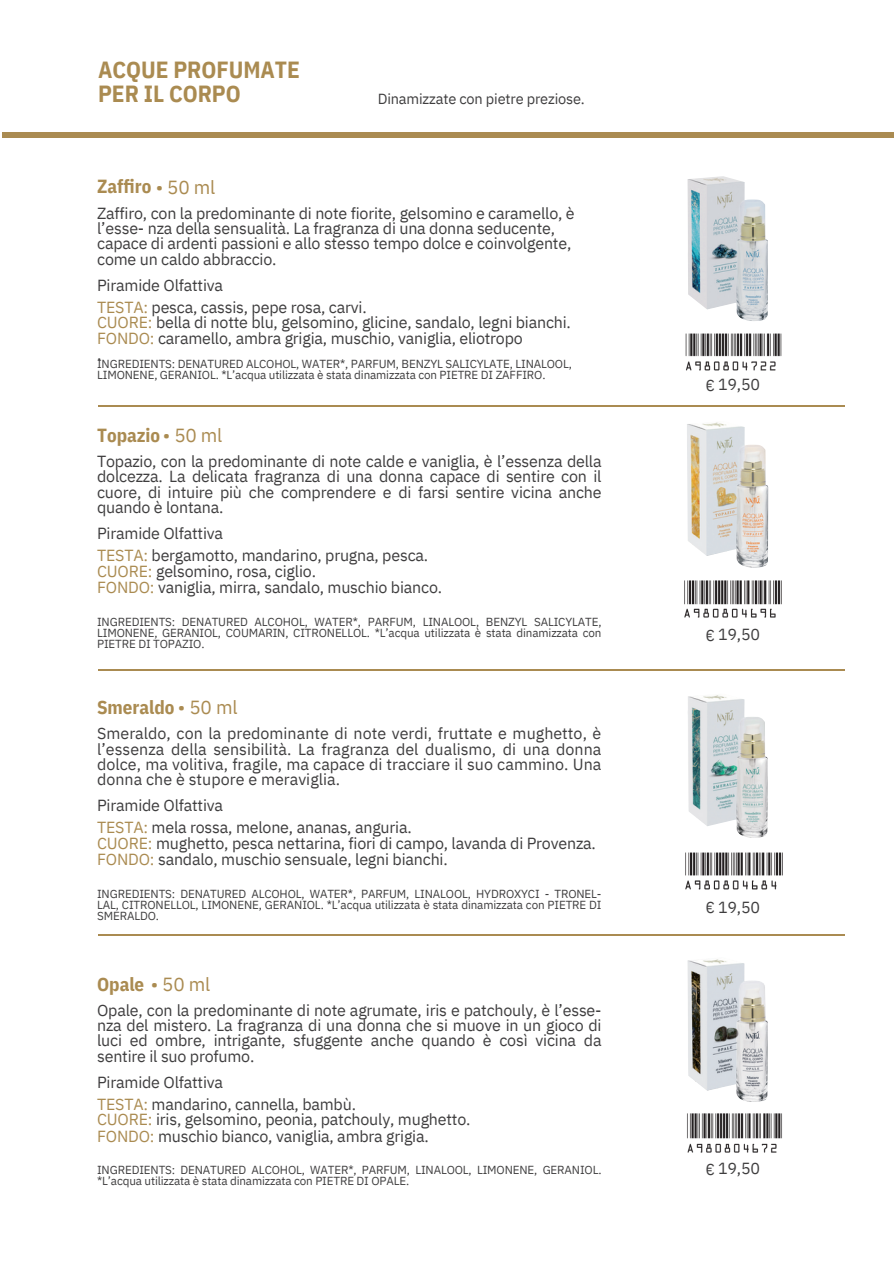
<style>
.page{position:relative;width:894px;height:1264px;background:#fff}
.page>*{position:absolute;margin:0;border:0;box-sizing:border-box;transform-origin:0 0}
.t1{font:700 23.4px/24px "IBM Plex Sans Cond";color:#aa8b51}
.t2{font:700 18.9px "IBM Plex Sans Cond";color:#aa8b51}
.t3{font:16.05px/15.3px "IBM Plex Sans";letter-spacing:-.01em;color:#3f3e3f}
.t4{font:14.55px "IBM Plex Sans";letter-spacing:-.01em;color:#3f3e3f}
.t5{font:11.7px/10.9px "IBM Plex Sans";letter-spacing:-.01em;color:#3f3e3f;text-align:justify}
.s1{font-family:"IBM Plex Sans";font-weight:400}
.s2{color:#aa8b51}
.s3{font-family:"IBM Plex Sans Cond"}
</style>
<div class="page">
<div style="left:2px;top:132px;width:891px;height:6px;background:#aa8b51"></div>
<hr style="left:98px;top:405px;width:746px;height:1px;background:#aa8b51">
<img style="left:688px;top:695px;width:79px;height:142px">
<img style="left:687px;top:959px;width:80px;height:142px">
<img style="left:687px;top:422px;width:81px;height:145px">
<img style="left:687px;top:176px;width:80px;height:145px">
<hr style="left:98px;top:669px;width:746px;height:2px;background:#aa8b51">
<hr style="left:98px;top:934px;width:746px;height:1px;background:#aa8b51">
<img style="left:684px;top:580px;width:98px;height:38px">
<img style="left:685px;top:333px;width:97px;height:38px">
<img style="left:687px;top:1113px;width:95px;height:40px">
<img style="left:685px;top:852px;width:98px;height:38px">
<p class="t1" style="left:98px;top:57px;width:203px">ACQUE PROFUMATE<br>PER IL CORPO</p>
<p class="t2" style="left:97px;top:174px;width:120px">Zaffiro <span class="s1">• 50 ml</span></p>
<p class="t4" style="left:377px;top:89px;width:208px">Dinamizzate con pietre preziose.</p>
<p class="t3" style="left:97px;top:205px;width:479px">Zaffiro, con la predominante di note fiorite, gelsomino e caramello, è l’esse- nza della sensualità. La fragranza di una donna seducente, capace di ardenti passioni e allo stesso tempo dolce e coinvolgente, come un caldo abbraccio.</p>
<p class="t3" style="left:97px;top:274px;width:271px;line-height:21.9px">Piramide Olfattiva<br><span class="s2">TESTA:</span> pesca, cassis, pepe rosa, carvi.</p>
<p class="t3" style="left:97px;top:314px;width:475px;line-height:16.4px"><span class="s2">CUORE:</span> bella di notte blu, gelsomino, glicine, sandalo, legni bianchi.<br><span class="s2">FONDO:</span> caramello, ambra grigia, muschio, vaniglia, eliotropo</p>
<p class="t3" style="left:97px;top:346px;width:6px">.</p>
<h4 class="t5" style="left:97px;top:358px;width:476px">INGREDIENTS: DENATURED ALCOHOL, WATER*, PARFUM, BENZYL SALICYLATE, LINALOOL,<br>LIMONENE, GERANIOL. *L’acqua utilizzata è stata dinamizzata con PIETRE DI ZAFFIRO.</h4>
<h2 class="t2" style="left:97px;top:422px;width:127px">Topazio<span class="s1">• 50 ml</span></h2>
<h4 class="t3" style="left:97px;top:453px;width:506px;text-align:justify">Topazio, con la predominante di note calde e vaniglia, è l’essenza della dolcezza. La delicata fragranza di una donna capace di sentire con il cuore, di intuire più che comprendere e di farsi sentire vicina anche quando è lontana.</h4>
<h4 class="t3" style="left:97px;top:522px;width:332px;line-height:21.9px">Piramide Olfattiva<br><span class="s2">TESTA:</span> bergamotto, mandarino, prugna, pesca.</h4>
<h4 class="t3" style="left:97px;top:562px;width:346px;line-height:16.4px"><span class="s2">CUORE:</span> gelsomino, rosa, ciglio.<br><span class="s2">FONDO:</span> vaniglia, mirra, sandalo, muschio bianco.</h4>
<p class="t5" style="left:97px;top:616px;width:506px">INGREDIENTS: DENATURED ALCOHOL, WATER*, PARFUM, LINALOOL, BENZYL SALICYLATE, LIMONENE, GERANIOL, COUMARIN, CITRONELLOL. *L’acqua utilizzata è stata dinamizzata con PIETRE DI TOPAZIO.</p>
<h3 class="t2" style="left:97px;top:694px;width:142px">Smeraldo <span class="s1">• 50 ml</span></h3>
<h4 class="t3" style="left:97px;top:725px;width:505px;text-align:justify">Smeraldo, con la predominante di note verdi, fruttate e mughetto, è l’essenza della sensibilità. La fragranza del dualismo, di una donna dolce, ma volitiva, fragile, ma capace di tracciare il suo cammino. Una donna che è stupore e meraviglia.</h4>
<h4 class="t3" style="left:97px;top:794px;width:316px;line-height:21.9px">Piramide Olfattiva<br><span class="s2">TESTA:</span> mela rossa, melone, ananas, anguria.</h4>
<h4 class="t3" style="left:97px;top:834px;width:500px;line-height:16.4px"><span class="s2">CUORE:</span> mughetto, pesca nettarina, fiori di campo, lavanda di Provenza.<br><span class="s2">FONDO:</span> sandalo, muschio sensuale, legni bianchi.</h4>
<p class="t5" style="left:97px;top:888px;width:506px">INGREDIENTS: DENATURED ALCOHOL, WATER*, PARFUM, LINALOOL, HYDROXYCI - TRONEL-LAL, CITRONELLOL, LIMONENE, GERANIOL. *L’acqua utilizzata è stata dinamizzata con PIETRE DI SMERALDO.</p>
<h4 class="t2" style="left:97px;top:971px;width:115px">Opale <span class="s1">• 50 ml</span></h4>
<h2 class="t3" style="left:97px;top:1002px;width:506px;text-align:justify">Opale, con la predominante di note agrumate, iris e patchouly, è l’esse&shy;nza del mistero. La fragranza di una donna che si muove in un gioco di luci ed ombre, intrigante, sfuggente anche quando è così vicina da sentire il suo profumo.</h2>
<h2 class="t3" style="left:97px;top:1070px;width:260px;line-height:21.9px">Piramide Olfattiva<br><span class="s2">TESTA:</span> mandarino, cannella, bambù.</h2>
<h2 class="t3" style="left:97px;top:1110px;width:375px;line-height:16.4px"><span class="s2">CUORE:</span> iris, gelsomino, peonia, patchouly, mughetto.<br><span class="s2">FONDO:</span> muschio bianco, vaniglia, ambra grigia.</h2>
<h3 class="t5" style="left:97px;top:1164px;width:506px">INGREDIENTS: DENATURED ALCOHOL, WATER*, PARFUM, LINALOOL, LIMONENE, GERANIOL. *L’acqua utilizzata è stata dinamizzata con PIETRE DI OPALE.</h3>
<p class="t3" style="left:705px;top:376px;width:56px"><span class="s3">€</span> 19,50</p>
<h2 class="t3" style="left:705px;top:626px;width:56px"><span class="s3">€</span> 19,50</h2>
<h3 class="t3" style="left:705px;top:899px;width:56px"><span class="s3">€</span> 19,50</h3>
<h4 class="t3" style="left:705px;top:1160px;width:56px"><span class="s3">€</span> 19,50</h4>
</div>
